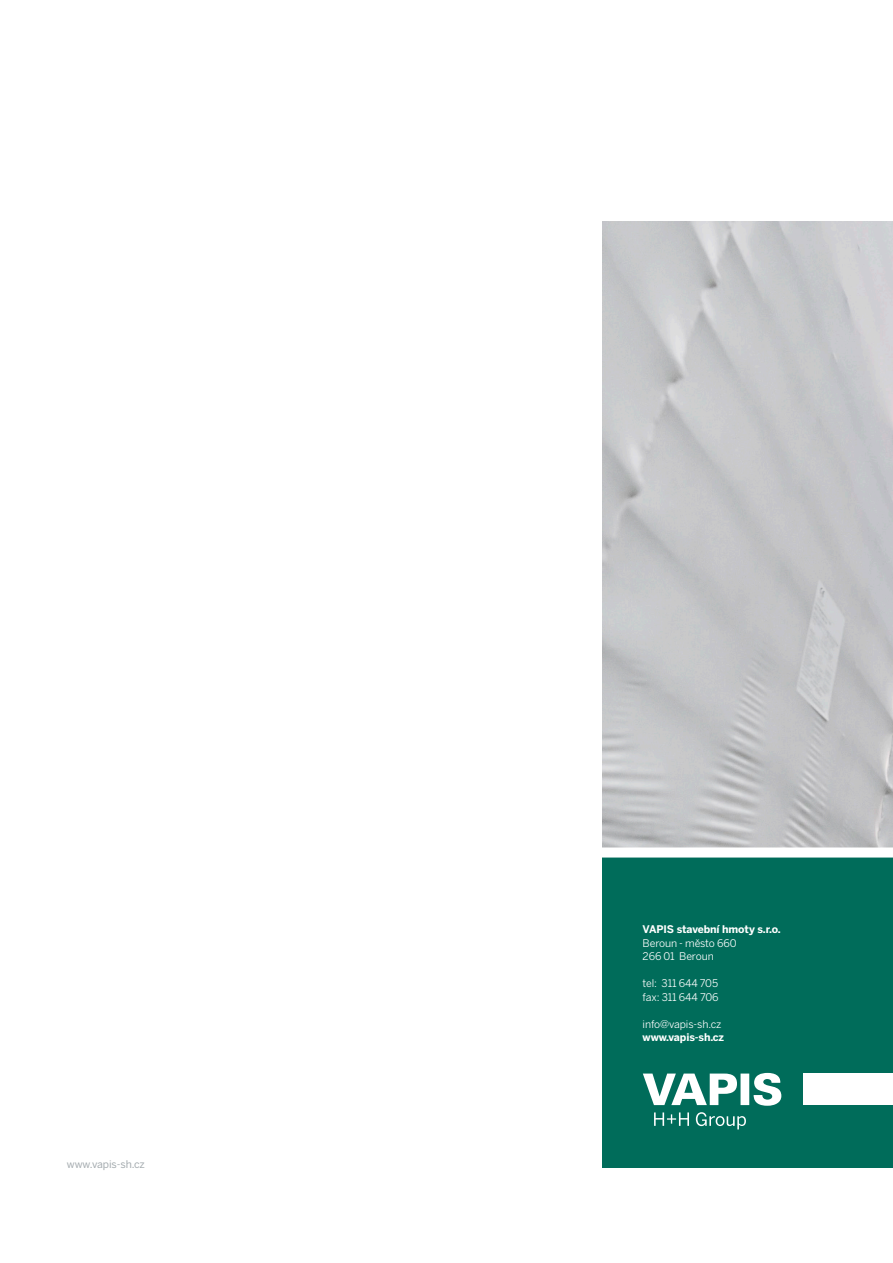
<style>
.page{position:relative;width:893px;height:1263px;background:#fff}
.page>*{position:absolute;margin:0;border:0;box-sizing:border-box;transform-origin:0 0}
.t1{font:10.5px/13.5px "Benton Sans";letter-spacing:-.01em;color:#fff}
.t2{font:700 10.5px "Benton Sans";letter-spacing:-.01em;color:#fff}
.t3{font:10.5px "Benton Sans";letter-spacing:-.01em;color:#a4abaf}
</style>
<div class="page">
<img style="left:603px;top:221px;width:290px;height:626px">
<div style="left:603px;top:852px;width:290px;height:316px;background:#006c5a"></div>
<div style="left:804px;top:1073px;width:89px;height:32px;background:#fff"></div>
<svg style="left:643px;top:1073px;width:138px;height:33px"></svg>
<svg style="left:654px;top:1112px;width:35px;height:14px"></svg>
<svg style="left:696px;top:1112px;width:50px;height:17px"></svg>
<div style="left:598px;top:847px;width:295px;height:10px;background:#fff"></div>
<p class="t3" style="left:67px;top:1158px;width:80px">www.vapis-sh.cz</p>
<p class="t2" style="left:643px;top:923px;width:140px">VAPI S stavební hmoty s.r.o.</p>
<p class="t1" style="left:643px;top:936px;width:96px">Beroun - město 660<br>266 01 Beroun</p>
<p class="t1" style="left:643px;top:977px;width:77px">tel: 311 644 705 fax: 311 644 706</p>
<p class="t1" style="left:643px;top:1017px;width:80px">info@vapis-sh.cz</p>
<p class="t2" style="left:643px;top:1031px;width:83px">www.vapis-sh.cz</p>
</div>
